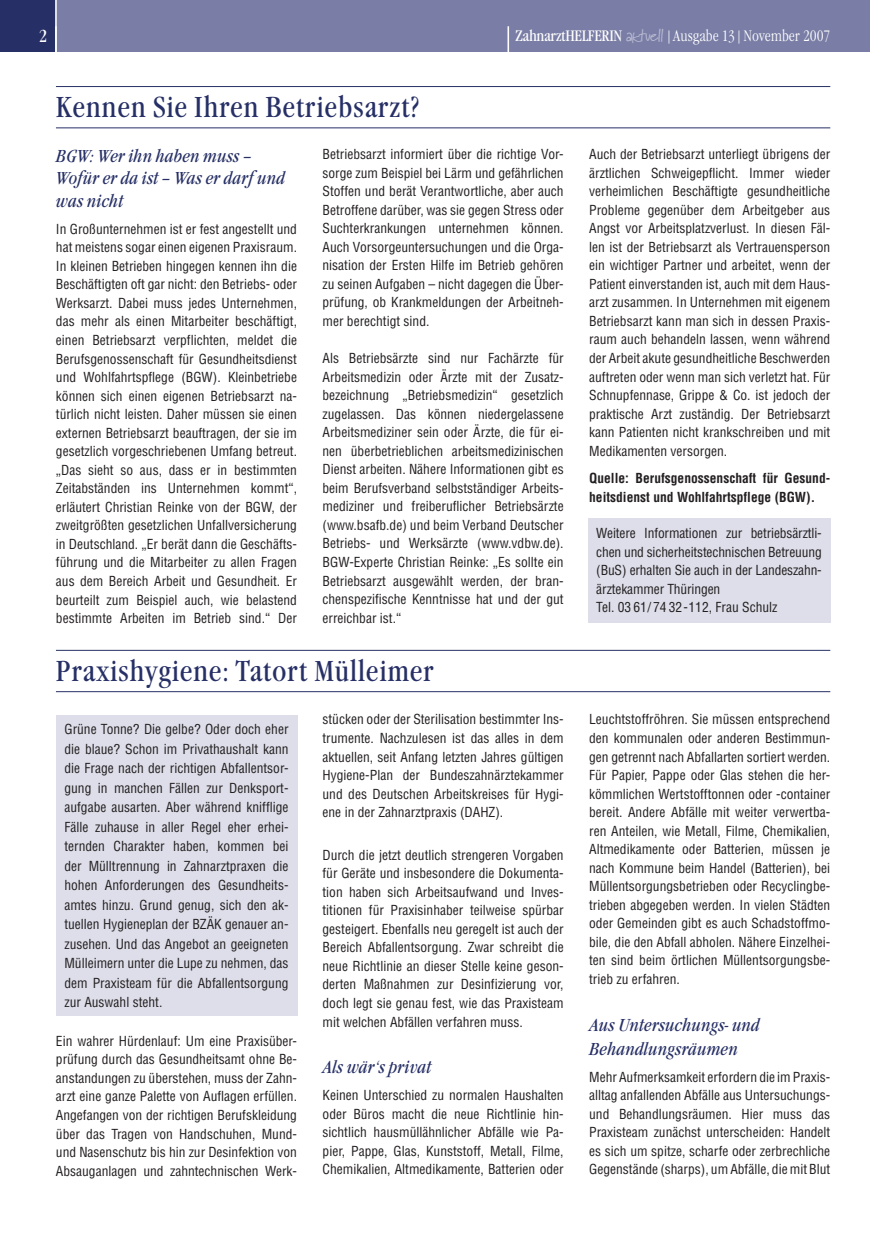
<style>
.page{position:relative;width:870px;height:1246px;background:#fff}
.page>*{position:absolute;margin:0;border:0;box-sizing:border-box;transform-origin:0 0}
.t1{font:condensed 30px "Garamond Itc T";letter-spacing:.02em;color:#273066}
.t2{font:italic condensed 18px/22.5px "Garamond Itc T";color:#273066}
.t3{font:condensed 18px "Garamond Itc T";color:#fff}
.t4{font:300 condensed 15.75px "Garamond Itc T";color:#fff}
.t5{font:condensed 13.5px/18.5px "Helvetica";color:#231f20;text-align:justify}
.t6{font:700 condensed 13.5px/18.5px "Helvetica";color:#231f20}
.s1{font-weight:400}
.s2{font-family:"Marydale";font-weight:400;font-stretch:normal;font-size:19.5px;color:#bebfd5}
.s3{font-family:"Marydale";font-weight:400;font-stretch:normal;font-size:14.85px;color:#bebfd5}
.s4{font-family:"Marydale";font-weight:400;font-stretch:normal;font-size:16.95px;color:#bebfd5}
</style>
<div class="page">
<div style="left:56px;top:0;width:813px;height:52px;background:#7a7ea6"></div>
<div style="left:0;top:0;width:56px;height:52px;background:#273066"></div>
<hr style="left:55px;top:0;width:2px;height:52px;background:#fff">
<hr style="left:507px;top:26px;width:2px;height:26px;background:#fff">
<hr style="left:56px;top:649px;width:774px;height:1px;background:#273066">
<hr style="left:56px;top:691px;width:774px;height:1px;background:#273066">
<div style="left:56px;top:715px;width:241px;height:301px;background:#dddee9"></div>
<hr style="left:56px;top:86px;width:774px;height:1px;background:#273066">
<hr style="left:56px;top:127px;width:774px;height:1px;background:#273066">
<div style="left:587px;top:518px;width:243px;height:105px;background:#dddee9"></div>
<h2 class="t3" style="left:39px;top:28px;width:10px">2</h2>
<p class="t4" style="left:515px;top:28px;width:316px"><span class="s1">ZahnarztHELFERIN</span> <span class="s2">a</span><span class="s3">k</span><span class="s4">tuell</span>|Ausgabe 13| November 2007</p>
<h1 class="t1" style="left:56px;top:93px;width:365px">Kennen Sie Ihren Betriebsarzt?</h1>
<h2 class="t2" style="left:56px;top:146px;width:231px">BGW: Wer ihn haben muss –<br>Wofür er da ist – Was er darf und was nicht</h2>
<p class="t5" style="left:56px;top:221px;width:242px">In Großunternehmen ist er fest angestellt und hat meistens sogar einen eigenen Praxisraum.<br>In kleinen Betrieben hingegen kennen ihn die Beschäftigten oft gar nicht: den Betriebs- oder Werksarzt. Dabei muss jedes Unternehmen, das mehr als einen Mitarbeiter beschäftigt, einen Betriebsarzt verpflichten, meldet die Berufsgenossenschaft für Gesundheitsdienst und Wohlfahrtspflege (BGW). Kleinbetriebe können sich einen eigenen Betriebsarzt na&shy;türlich nicht leisten. Daher müssen sie einen externen Betriebsarzt beauftragen, der sie im gesetzlich vorgeschriebenen Umfang betreut. „Das sieht so aus, dass er in bestimmten Zeitabständen ins Unternehmen kommt“, erläutert Christian Reinke von der BGW, der zweitgrößten gesetzlichen Unfallversicherung in Deutschland. „Er berät dann die Geschäfts&shy;führung und die Mitarbeiter zu allen Fragen aus dem Bereich Arbeit und Gesundheit. Er beurteilt zum Beispiel auch, wie belastend bestimmte Arbeiten im Betrieb sind.“ Der</p>
<p class="t5" style="left:322px;top:146px;width:242px">Betriebsarzt informiert über die richtige Vor&shy;sorge zum Beispiel bei Lärm und gefährlichen Stoffen und berät Verantwortliche, aber auch Betroffene darüber, was sie gegen Stress oder Suchterkrankungen unternehmen können.<br>Auch Vorsorgeuntersuchungen und die Orga&shy;nisation der Ersten Hilfe im Betrieb gehören zu seinen Aufgaben – nicht dagegen die Über&shy;prüfung, ob Krankmeldungen der Arbeitneh&shy;mer berechtigt sind.</p>
<p class="t5" style="left:322px;top:350px;width:242px">Als Betriebsärzte sind nur Fachärzte für Arbeitsmedizin oder Ärzte mit der Zusatz&shy;bezeichnung „Betriebsmedizin“ gesetzlich zugelassen. Das können niedergelassene Arbeitsmediziner sein oder Ärzte, die für ei&shy;nen überbetrieblichen arbeitsmedizinischen Dienst arbeiten. Nähere Informationen gibt es beim Berufsverband selbstständiger Arbeits&shy;mediziner und freiberuflicher Betriebsärzte (www.bsafb.de) und beim Verband Deutscher Betriebs- und Werksärzte (www.vdbw.de).<br>BGW-Experte Christian Reinke: „Es sollte ein Betriebsarzt ausgewählt werden, der bran&shy;chenspezifische Kenntnisse hat und der gut erreichbar ist.“</p>
<h1 class="t1" style="left:56px;top:657px;width:379px">Praxishygiene: Tatort Mülleimer</h1>
<p class="t5" style="left:64px;top:720px;width:225px;line-height:19.5px">Grüne Tonne? Die gelbe? Oder doch eher die blaue? Schon im Privathaushalt kann die Frage nach der richtigen Abfallentsor&shy;gung in manchen Fällen zur Denksport&shy;aufgabe ausarten. Aber während knifflige Fälle zuhause in aller Regel eher erhei&shy;ternden Charakter haben, kommen bei der Mülltrennung in Zahnarztpraxen die hohen Anforderungen des Gesundheits&shy;amtes hinzu. Grund genug, sich den ak&shy;tuellen Hygieneplan der BZÄK genauer an&shy;zusehen. Und das Angebot an geeigneten Mülleimern unter die Lupe zu nehmen, das dem Praxisteam für die Abfallentsorgung zur Auswahl steht.</p>
<p class="t5" style="left:322px;top:711px;width:242px">stücken oder der Sterilisation bestimmter Ins&shy;trumente. Nachzulesen ist das alles in dem aktuellen, seit Anfang letzten Jahres gültigen Hygiene-Plan der Bundeszahnärztekammer und des Deutschen Arbeitskreises für Hygi&shy;ene in der Zahnarztpraxis (DAHZ).</p>
<p class="t5" style="left:322px;top:846px;width:242px">Durch die jetzt deutlich strengeren Vorgaben für Geräte und insbesondere die Dokumenta&shy;tion haben sich Arbeitsaufwand und Inves&shy;titionen für Praxisinhaber teilweise spürbar gesteigert. Ebenfalls neu geregelt ist auch der Bereich Abfallentsorgung. Zwar schreibt die neue Richtlinie an dieser Stelle keine geson&shy;derten Maßnahmen zur Desinfizierung vor, doch legt sie genau fest, wie das Praxisteam mit welchen Abfällen verfahren muss.</p>
<h2 class="t2" style="left:322px;top:1057px;width:110px">Als wär‘s privat</h2>
<p class="t5" style="left:322px;top:1086px;width:242px">Keinen Unterschied zu normalen Haushalten oder Büros macht die neue Richtlinie hin&shy;sichtlich hausmüllähnlicher Abfälle wie Pa&shy;pier, Pappe, Glas, Kunststoff, Metall, Filme, Chemikalien, Altmedikamente, Batterien oder</p>
<p class="t5" style="left:56px;top:1032px;width:242px">Ein wahrer Hürdenlauf: Um eine Praxisüber&shy;prüfung durch das Gesundheitsamt ohne Be&shy;anstandungen zu überstehen, muss der Zahn&shy;arzt eine ganze Palette von Auflagen erfüllen.<br>Angefangen von der richtigen Berufskleidung über das Tragen von Handschuhen, Mund&shy;und Nasenschutz bis hin zur Desinfektion von Absauganlagen und zahntechnischen Werk-</p>
<p class="t5" style="left:589px;top:146px;width:242px">Auch der Betriebsarzt unterliegt übrigens der ärztlichen Schweigepflicht. Immer wieder verheimlichen Beschäftigte gesundheitliche Probleme gegenüber dem Arbeitgeber aus Angst vor Arbeitsplatzverlust. In diesen Fäl&shy;len ist der Betriebsarzt als Vertrauensperson ein wichtiger Partner und arbeitet, wenn der Patient einverstanden ist, auch mit dem Haus&shy;arzt zusammen. In Unternehmen mit eigenem Betriebsarzt kann man sich in dessen Praxis&shy;raum auch behandeln lassen, wenn während der Arbeit akute gesundheitliche Beschwerden auftreten oder wenn man sich verletzt hat. Für Schnupfennase, Grippe &amp; Co. ist jedoch der praktische Arzt zuständig. Der Betriebsarzt kann Patienten nicht krankschreiben und mit Medikamenten versorgen.</p>
<p class="t6" style="left:589px;top:470px;width:242px">Quelle: Berufsgenossenschaft für Gesund&shy;heitsdienst und Wohlfahrtspflege (BGW).</p>
<p class="t5" style="left:596px;top:525px;width:227px;text-align:left">Weitere Informationen zur betriebsärztli&shy;chen und sicherheitstechnischen Betreuung (BuS) erhalten Sie auch in der Landeszahn&shy;ärztekammer Thüringen<br>Tel. 03 61 / 74 32 - 112, Frau Schulz</p>
<p class="t5" style="left:589px;top:711px;width:242px">Leuchtstoffröhren. Sie müssen entsprechend den kommunalen oder anderen Bestimmun&shy;gen getrennt nach Abfallarten sortiert werden.<br>Für Papier, Pappe oder Glas stehen die her&shy;kömmlichen Wertstofftonnen oder -container bereit. Andere Abfälle mit weiter verwertba&shy;ren Anteilen, wie Metall, Filme, Chemikalien, Altmedikamente oder Batterien, müssen je nach Kommune beim Handel (Batterien), bei Müllentsorgungsbetrieben oder Recyclingbe&shy;trieben abgegeben werden. In vielen Städten oder Gemeinden gibt es auch Schadstoffmo&shy;bile, die den Abfall abholen. Nähere Einzelhei&shy;ten sind beim örtlichen Müllentsorgungsbe&shy;trieb zu erfahren.</p>
<h2 class="t2" style="left:589px;top:1013px;width:172px;line-height:24px">Aus Untersuchungs- und<br>Behandlungsräumen</h2>
<p class="t5" style="left:589px;top:1068px;width:242px">Mehr Aufmerksamkeit erfordern die im Praxis&shy;alltag anfallenden Abfälle aus Untersuchungs&shy;und Behandlungsräumen. Hier muss das Praxisteam zunächst unterscheiden: Handelt es sich um spitze, scharfe oder zerbrechliche Gegenstände (sharps), um Abfälle, die mit Blut</p>
</div>
